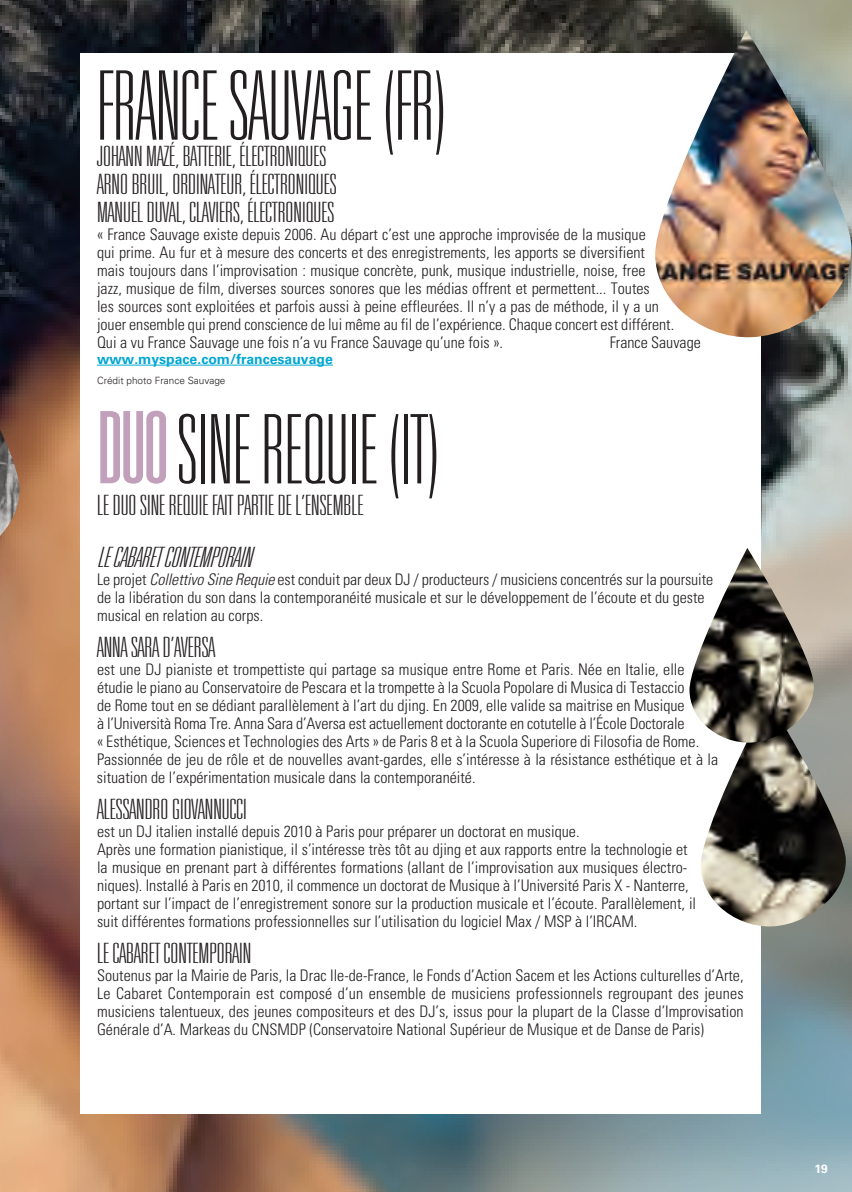
<style>
.page{position:relative;width:852px;height:1192px;background:#fff}
.page>*{position:absolute;margin:0;border:0;box-sizing:border-box;transform-origin:0 0}
.t1{font:100 ultra-condensed 96px "Univers LT Std";color:#231f20}
.t2{font:100 ultra-condensed 28px/28px "Univers LT Std";color:#231f20;scale:1.17 1}
.t3{font:italic 100 ultra-condensed 28px "Univers LT Std";color:#231f20;scale:1.17 1}
.t4{font:300 condensed 16px/18px "Univers LT Std";color:#231f20}
.t5{font:700 14px "Univers LT Std";color:#00a7d4}
.t6{font:700 12px "Univers";color:#fff}
.t7{font:300 10px "Univers LT Std";color:#231f20}
.s1{color:#c29fba}
.s2{font-style:italic}
</style>
<div class="page">
<img style="left:0;top:0;width:852px;height:1192px">
<div style="left:80px;top:54px;width:680px;height:1060px;background:#fff"></div>
<hr style="left:97px;top:365px;width:236px;height:1px;background:#00a7d4">
<img style="left:654px;top:30px;width:197px;height:308px">
<img style="left:701px;top:699px;width:145px;height:228px">
<img style="left:689px;top:548px;width:125px;height:195px">
<img style="left:0;top:340px;width:20px;height:226px">
<h1 class="t1" style="left:97px;top:70px;width:351px">FRANCE SAUVAGE (FR)</h1>
<h2 class="t2" style="left:97px;top:144px;width:206px">JOHANNMAZÉ,BATTERIE, ÉLECTRONIQUES<br>ARNOBRUIL,ORDINATEUR, ÉLECTRONIQUES<br>MANUELDUVAL, CLAVIERS, ÉLECTRONIQUES</h2>
<p class="t4" style="left:97px;top:226px;width:579px">« France Sauvage existe depuis 2006. au départ c’est une approche improvisée de la musique<br>qui prime. au fur et à mesure des concerts et des enregistrements, les apports se diversifient mais toujours dans l’improvisation : musique concrète, punk, musique industrielle, noise, free jazz, musique de film, diverses sources sonores que les médias offrent et permettent... Toutes<br>les sources sont exploitées et parfois aussi à peine effleurées. il n’y a pas de méthode, il y a un jouer ensemble qui prend conscience de lui même au fil de l’expérience. Chaque concert est différent. qui a vu France Sauvage une fois n’a vu France Sauvage qu’une fois ».</p>
<p class="t4" style="left:610px;top:334px;width:93px">France Sauvage</p>
<p class="t5" style="left:97px;top:354px;width:237px">www.myspace.com/francesauvage</p>
<p class="t7" style="left:97px;top:376px;width:130px">Crédit photo France Sauvage</p>
<h1 class="t1" style="left:99px;top:414px;width:343px"><span class="s1">DUO</span>SINEREQUIE (IT)</h1>
<h2 class="t2" style="left:97px;top:494px;width:229px">LEDUOSINEREQUIE FAIT PARTIEDE L’ENSEMBLE</h2>
<h2 class="t3" style="left:97px;top:547px;width:139px">LE CABARET CONTEMPORAIN</h2>
<p class="t4" style="left:97px;top:572px;width:617px">Le projet <span class="s2">Collettivo Sine Requie</span> est conduit par deux DJ / producteurs / musiciens concentrés sur la poursuite de la libération du son dans la contemporanéité musicale et sur le développement de l’écoute et du geste musical en relation au corps.</p>
<h2 class="t2" style="left:97px;top:636px;width:103px">ANNA SARAD’AVERSA</h2>
<p class="t4" style="left:97px;top:662px;width:622px">est une DJ pianiste et trompettiste qui partage sa musique entre Rome et Paris. Née en italie, elle étudie le piano au Conservatoire de Pescara et la trompette à la Scuola Popolare di Musica di Testaccio<br>de Rome tout en se dédiant parallèlement à l’art du djing. En 2009, elle valide sa maitrise en Musique<br>à l’università Roma Tre. anna Sara d’aversa est actuellement doctorante en cotutelle à l’École Doctorale<br>« Esthétique, Sciences et Technologies des arts » de Paris 8 et à la Scuola Superiore di Filosofia de Rome.<br>Passionnée de jeu de rôle et de nouvelles avant-gardes, elle s’intéresse à la résistance esthétique et à la situation de l’expérimentation musicale dans la contemporanéité.</p>
<h2 class="t2" style="left:97px;top:798px;width:129px">ALESSANDROGIOVANNUCCI</h2>
<p class="t4" style="left:97px;top:824px;width:600px">est un DJ italien installé depuis 2010 à Paris pour préparer un doctorat en musique.<br>après une formation pianistique, il s’intéresse très tôt au djing et aux rapports entre la technologie et la musique en prenant part à différentes formations (allant de l’improvisation aux musiques électro&shy;niques). installé à Paris en 2010, il commence un doctorat de Musique à l’université Paris X - Nanterre, portant sur l’impact de l’enregistrement sonore sur la production musicale et l’écoute. Parallèlement, il suit différentes formations professionnelles sur l’utilisation du logiciel Max / MSP à l’iRCaM.</p>
<h2 class="t2" style="left:97px;top:942px;width:133px">LE CABARET CONTEMPORAIN</h2>
<p class="t4" style="left:97px;top:968px;width:648px;text-align:justify">Soutenus par la Mairie de Paris, la Drac ile-de-France, le Fonds d’action Sacem et les actions culturelles d’arte, Le Cabaret Contemporain est composé d’un ensemble de musiciens professionnels regroupant des jeunes musiciens talentueux, des jeunes compositeurs et des DJ’s, issus pour la plupart de la Classe d’improvisation générale d’a. Markeas du CNSMDP (Conservatoire National Supérieur de Musique et de Danse de Paris)</p>
<p class="t6" style="left:814px;top:1165px;width:15px">19</p>
</div>
